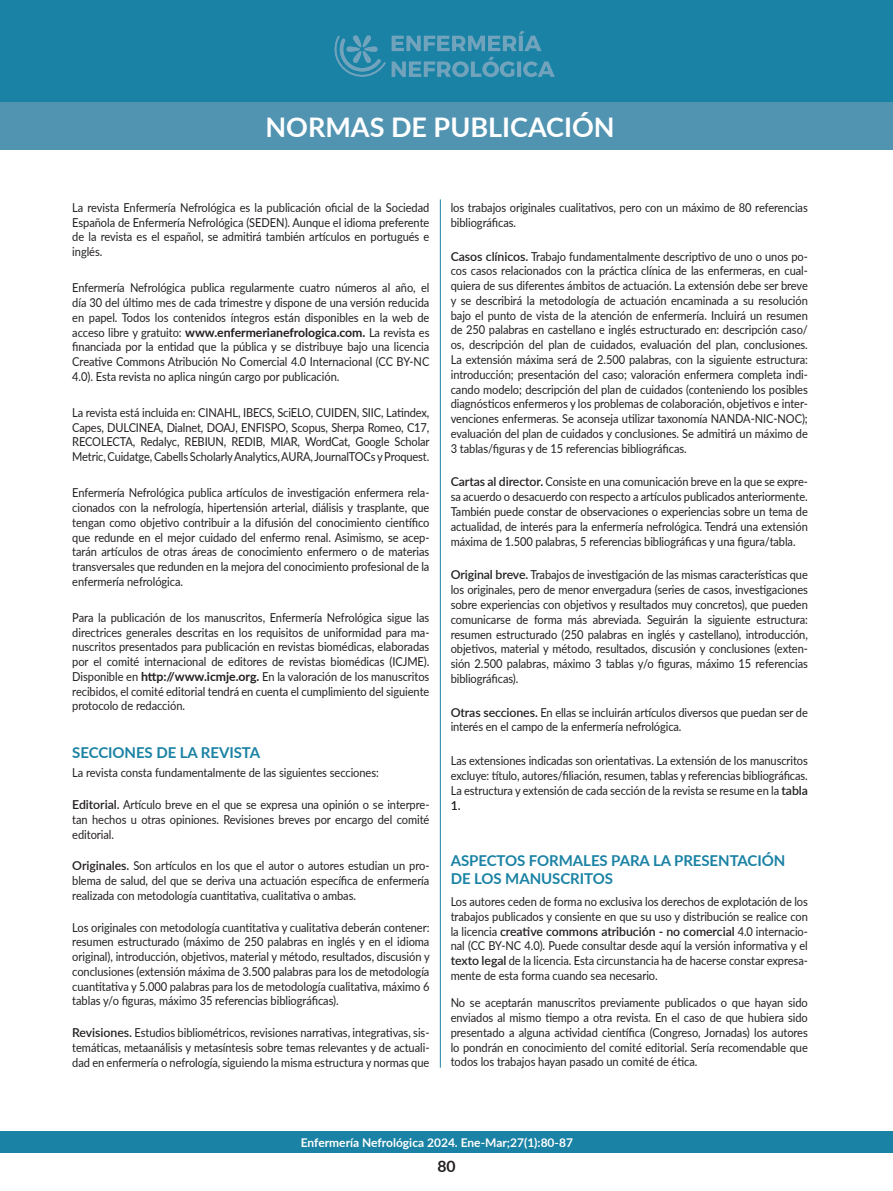
<style>
.page{position:relative;width:893px;height:1191px;background:#fff}
.page>*{position:absolute;margin:0;border:0;box-sizing:border-box;transform-origin:0 0}
.t1{font:700 27px "Lato";color:#fff}
.t2{font:700 15.75px "Lato";color:#231f20}
.t3{font:700 15px "Lato";letter-spacing:-.005em;color:#1a82a4}
.t4{font:12.3px/14.7px "Lato";letter-spacing:-.005em;color:#231f20;text-align:justify;scale:.9 1}
.t5{font:700 12px "Lato";color:#fff}
.s1{font-weight:700}
.s2{font-weight:600}
</style>
<div class="page">
<div style="left:0;top:1131px;width:893px;height:21px;background:#1a82a4"></div>
<div style="left:0;top:0;width:893px;height:106px;background:#1a82a4"></div>
<div style="left:0;top:102px;width:893px;height:48px;background:#5194b1"></div>
<svg style="left:334px;top:35px;width:51px;height:42px"></svg>
<svg style="left:392px;top:31px;width:163px;height:46px"></svg>
<hr style="left:440px;top:199px;width:1px;height:868px;background:#1a82a4">
<p class="t1" style="left:265px;top:107px;width:351px">NORMAS DE PUBLICACIÓN</p>
<p class="t4" style="left:72px;top:200px;width:398px">La revista Enfermería Nefrológica es la publicación oficial de la Sociedad Española de Enfermería Nefrológica (SEDEN). Aunque el idioma preferente de la revista es el español, se admitirá también artículos en portugués e inglés.</p>
<p class="t4" style="left:72px;top:280px;width:398px">Enfermería Nefrológica publica regularmente cuatro números al año, el día 30 del último mes de cada trimestre y dispone de una versión reducida en papel. Todos los contenidos íntegros están disponibles en la web de acceso libre y gratuito: <span class="s1">www.enfermerianefrologica.com.</span> La revista es financiada por la entidad que la pública y se distribuye bajo una licencia Creative Commons Atribución No Comercial 4.0 Internacional (CC BY-NC 4.0). Esta revista no aplica ningún cargo por publicación.</p>
<p class="t4" style="left:72px;top:404px;width:399px">La revista está incluida en: CINAHL, IBECS, SciELO, CUIDEN, SIIC, Latindex, Capes, DULCINEA, Dialnet, DOAJ, ENFISPO, Scopus, Sherpa Romeo, C17, RECOLECTA, Redalyc, REBIUN, REDIB, MIAR, WordCat, Google Scholar Metric, Cuidatge, Cabells Scholarly Analytics, AURA, JournalTOCs y Proquest.</p>
<p class="t4" style="left:72px;top:485px;width:398px">Enfermería Nefrológica publica artículos de investigación enfermera rela&shy;cionados con la nefrología, hipertensión arterial, diálisis y trasplante, que tengan como objetivo contribuir a la difusión del conocimiento científico que redunde en el mejor cuidado del enfermo renal. Asimismo, se acep&shy;tarán artículos de otras áreas de conocimiento enfermero o de materias transversales que redunden en la mejora del conocimiento profesional de la enfermería nefrológica.</p>
<p class="t4" style="left:72px;top:609px;width:398px">Para la publicación de los manuscritos, Enfermería Nefrológica sigue las directrices generales descritas en los requisitos de uniformidad para ma&shy;nuscritos presentados para publicación en revistas biomédicas, elaboradas por el comité internacional de editores de revistas biomédicas (ICJME).<br>Disponible en <span class="s1">http://www.icmje.org.</span> En la valoración de los manuscritos recibidos, el comité editorial tendrá en cuenta el cumplimiento del siguiente protocolo de redacción.</p>
<p class="t3" style="left:72px;top:741px;width:189px">SECCIONES DE LA REVISTA</p>
<p class="t4" style="left:72px;top:765px;width:342px">La revista consta fundamentalmente de las siguientes secciones:</p>
<p class="t4" style="left:72px;top:796px;width:398px"><span class="s2">Editorial.</span> Artículo breve en el que se expresa una opinión o se interpre&shy;tan hechos u otras opiniones. Revisiones breves por encargo del comité editorial.</p>
<p class="t4" style="left:72px;top:858px;width:398px"><span class="s2">Originales.</span> Son artículos en los que el autor o autores estudian un pro&shy;blema de salud, del que se deriva una actuación específica de enfermería realizada con metodología cuantitativa, cualitativa o ambas.</p>
<p class="t4" style="left:72px;top:919px;width:399px">Los originales con metodología cuantitativa y cualitativa deberán contener: resumen estructurado (máximo de 250 palabras en inglés y en el idioma original), introducción, objetivos, material y método, resultados, discusión y conclusiones (extensión máxima de 3.500 palabras para los de metodología cuantitativa y 5.000 palabras para los de metodología cualitativa, máximo 6 tablas y/o figuras, máximo 35 referencias bibliográficas).</p>
<p class="t4" style="left:72px;top:1025px;width:398px"><span class="s2">Revisiones.</span> Estudios bibliométricos, revisiones narrativas, integrativas, sis&shy;temáticas, metaanálisis y metasíntesis sobre temas relevantes y de actuali&shy;dad en enfermería o nefrología, siguiendo la misma estructura y normas que</p>
<p class="t4" style="left:451px;top:200px;width:398px">los trabajos originales cualitativos, pero con un máximo de 80 referencias bibliográficas.</p>
<p class="t4" style="left:451px;top:248px;width:398px"><span class="s2">Casos clínicos.</span> Trabajo fundamentalmente descriptivo de uno o unos po&shy;cos casos relacionados con la práctica clínica de las enfermeras, en cual&shy;quiera de sus diferentes ámbitos de actuación. La extensión debe ser breve y se describirá la metodología de actuación encaminada a su resolución bajo el punto de vista de la atención de enfermería. Incluirá un resumen de 250 palabras en castellano e inglés estructurado en: descripción caso/ os, descripción del plan de cuidados, evaluación del plan, conclusiones.<br>La extensión máxima será de 2.500 palabras, con la siguiente estructura: introducción; presentación del caso; valoración enfermera completa indi&shy;cando modelo; descripción del plan de cuidados (conteniendo los posibles diagnósticos enfermeros y los problemas de colaboración, objetivos e inter&shy;venciones enfermeras. Se aconseja utilizar taxonomía NANDA-NIC-NOC); evaluación del plan de cuidados y conclusiones. Se admitirá un máximo de 3 tablas/figuras y de 15 referencias bibliográficas.</p>
<p class="t4" style="left:451px;top:474px;width:398px"><span class="s2">Cartas al director.</span> Consiste en una comunicación breve en la que se expre&shy;sa acuerdo o desacuerdo con respecto a artículos publicados anteriormente.<br>También puede constar de observaciones o experiencias sobre un tema de actualidad, de interés para la enfermería nefrológica. Tendrá una extensión máxima de 1.500 palabras, 5 referencias bibliográficas y una figura/tabla.</p>
<p class="t4" style="left:451px;top:567px;width:398px"><span class="s2">Original breve.</span> Trabajos de investigación de las mismas características que los originales, pero de menor envergadura (series de casos, investigaciones sobre experiencias con objetivos y resultados muy concretos), que pueden comunicarse de forma más abreviada. Seguirán la siguiente estructura: resumen estructurado (250 palabras en inglés y castellano), introducción, objetivos, material y método, resultados, discusión y conclusiones (exten&shy;sión 2.500 palabras, máximo 3 tablas y/o figuras, máximo 15 referencias bibliográficas).</p>
<p class="t4" style="left:451px;top:704px;width:398px"><span class="s2">Otras secciones.</span> En ellas se incluirán artículos diversos que puedan ser de interés en el campo de la enfermería nefrológica.</p>
<p class="t4" style="left:451px;top:753px;width:398px">Las extensiones indicadas son orientativas. La extensión de los manuscritos excluye: título, autores/filiación, resumen, tablas y referencias bibliográficas.<br>La estructura y extensión de cada sección de la revista se resume en la <span class="s2">tabla 1.</span></p>
<p class="t3" style="left:451px;top:849px;width:336px">ASPECTOS FORMALES PARA LA PRESENTACIÓN</p>
<p class="t3" style="left:451px;top:867px;width:164px">DE LOS MANUSCRITOS</p>
<p class="t4" style="left:451px;top:893px;width:398px">Los autores ceden de forma no exclusiva los derechos de explotación de los trabajos publicados y consiente en que su uso y distribución se realice con la licencia <span class="s2">creative commons atribución - no comercial</span> 4.0 internacio&shy;nal (CC BY-NC 4.0). Puede consultar desde aquí la versión informativa y el <span class="s2">texto legal</span> de la licencia. Esta circunstancia ha de hacerse constar expresa&shy;mente de esta forma cuando sea necesario.</p>
<p class="t4" style="left:451px;top:995px;width:398px">No se aceptarán manuscritos previamente publicados o que hayan sido enviados al mismo tiempo a otra revista. En el caso de que hubiera sido presentado a alguna actividad científica (Congreso, Jornadas) los autores lo pondrán en conocimiento del comité editorial. Sería recomendable que todos los trabajos hayan pasado un comité de ética.</p>
<p class="t5" style="left:296px;top:1133px;width:283px">Enfermería Nefrológica 2023. Abr-Jun;26(2):189-196</p>
<p class="t2" style="left:437px;top:1154px;width:20px">80</p>
<p class="t5" style="left:301px;top:1133px;width:274px">Enfermería Nefrológica 2024. Ene-Mar;27(1):80-87</p>
</div>
